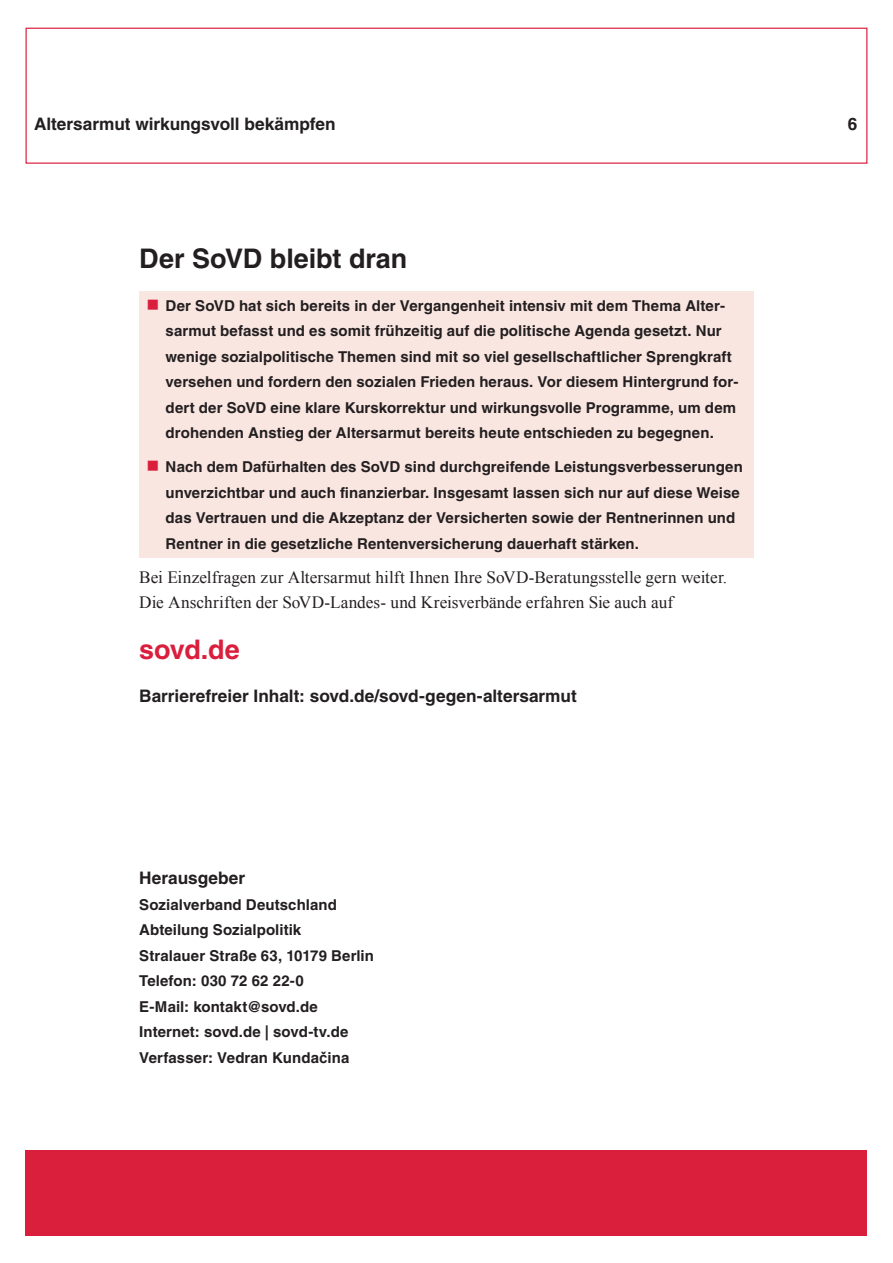
<style>
.page{position:relative;width:893px;height:1263px;background:#fff}
.page>*{position:absolute;margin:0;border:0;box-sizing:border-box;transform-origin:0 0}
.Sozialinfo_Ueberschr{font:700 27px "Helvetica LT Std";letter-spacing:-.005em;color:#231f20}
.Sozialinfo_Fliesstex{font:700 27px "Helvetica LT Std";letter-spacing:-.015em;color:#da1f3d}
.Sozialinfo_Fliesstex-2{font:17.25px/25.5px "Times New Roman";letter-spacing:.005em;color:#231f20}
.Sozialinfo_Link_barr{font:700 17.25px "Helvetica LT Std";color:#231f20}
.Sozialinfo_IMPR_Uebe{font:700 17.25px "Helvetica LT Std";letter-spacing:.005em;color:#231f20}
.t1{font:700 15px/25.5px "Helvetica LT Std";letter-spacing:.005em;color:#231f20}
.s1{font-family:"Arial"}
</style>
<div class="page">
<div style="left:26px;top:1150px;width:841px;height:85px;background:#da1f3d"></div>
<div style="left:26px;top:28px;width:841px;height:136px;border:1px solid #da1f3d"></div>
<div style="left:139px;top:291px;width:615px;height:164px;background:#fae6e1"></div>
<div style="left:139px;top:453px;width:615px;height:104px;background:#fae6e1"></div>
<p class="Sozialinfo_Link_barr" style="left:34px;top:113px;width:303px">Altersarmut wirkungsvoll bekämpfen</p>
<p class="Sozialinfo_Link_barr" style="left:848px;top:113px;width:11px">6</p>
<p class="Sozialinfo_Ueberschr" style="left:139px;top:242px;width:269px">Der SoVD bleibt dran</p>
<p class="t1" style="left:166px;top:292px;width:574px">Der SoVD hat sich bereits in der Vergangenheit intensiv mit dem Thema Alter&shy;sarmut befasst und es somit frühzeitig auf die politische Agenda gesetzt. Nur wenige sozialpolitische Themen sind mit so viel gesellschaftlicher Sprengkraft versehen und fordern den sozialen Frieden heraus. Vor diesem Hintergrund for&shy;dert der SoVD eine klare Kurskorrektur und wirkungsvolle Programme, um dem drohenden Anstieg der Altersarmut bereits heute entschieden zu begegnen.</p>
<p class="t1" style="left:166px;top:454px;width:579px">Nach dem Dafürhalten des SoVD sind durchgreifende Leistungsverbesserungen unverzichtbar und auch finanzierbar. Insgesamt lassen sich nur auf diese Weise das Vertrauen und die Akzeptanz der Versicherten sowie der Rentnerinnen und Rentner in die gesetzliche Rentenversicherung dauerhaft stärken.</p>
<p class="Sozialinfo_Fliesstex-2" style="left:139px;top:564px;width:589px">Bei Einzelfragen zur Altersarmut hilft Ihnen Ihre SoVD-Beratungsstelle gern weiter.<br>Die Anschriften der SoVD-Landes- und Kreisverbände erfahren Sie auch auf</p>
<p class="Sozialinfo_Fliesstex" style="left:139px;top:633px;width:102px">sovd.de</p>
<p class="Sozialinfo_Link_barr" style="left:139px;top:685px;width:439px">Barrierefreier Inhalt: sovd.de/sovd-gegen-altersarmut</p>
<p class="Sozialinfo_IMPR_Uebe" style="left:139px;top:867px;width:107px">Herausgeber</p>
<p class="t1" style="left:139px;top:891px;width:199px">Sozialverband Deutschland</p>
<p class="t1" style="left:139px;top:917px;width:164px">Abteilung Sozialpolitik</p>
<p class="t1" style="left:139px;top:942px;width:236px">Stralauer Straße 63, 10179 Berlin</p>
<p class="t1" style="left:139px;top:968px;width:166px">Telefon: 030 72 62 22-0</p>
<p class="t1" style="left:139px;top:993px;width:180px">E-Mail: kontakt@sovd.de</p>
<p class="t1" style="left:139px;top:1019px;width:211px">Internet: sovd.de | sovd-tv.de</p>
<p class="t1" style="left:139px;top:1044px;width:212px">Verfasser: Vedran Kunda<span class="s1">č</span>ina</p>
</div>
